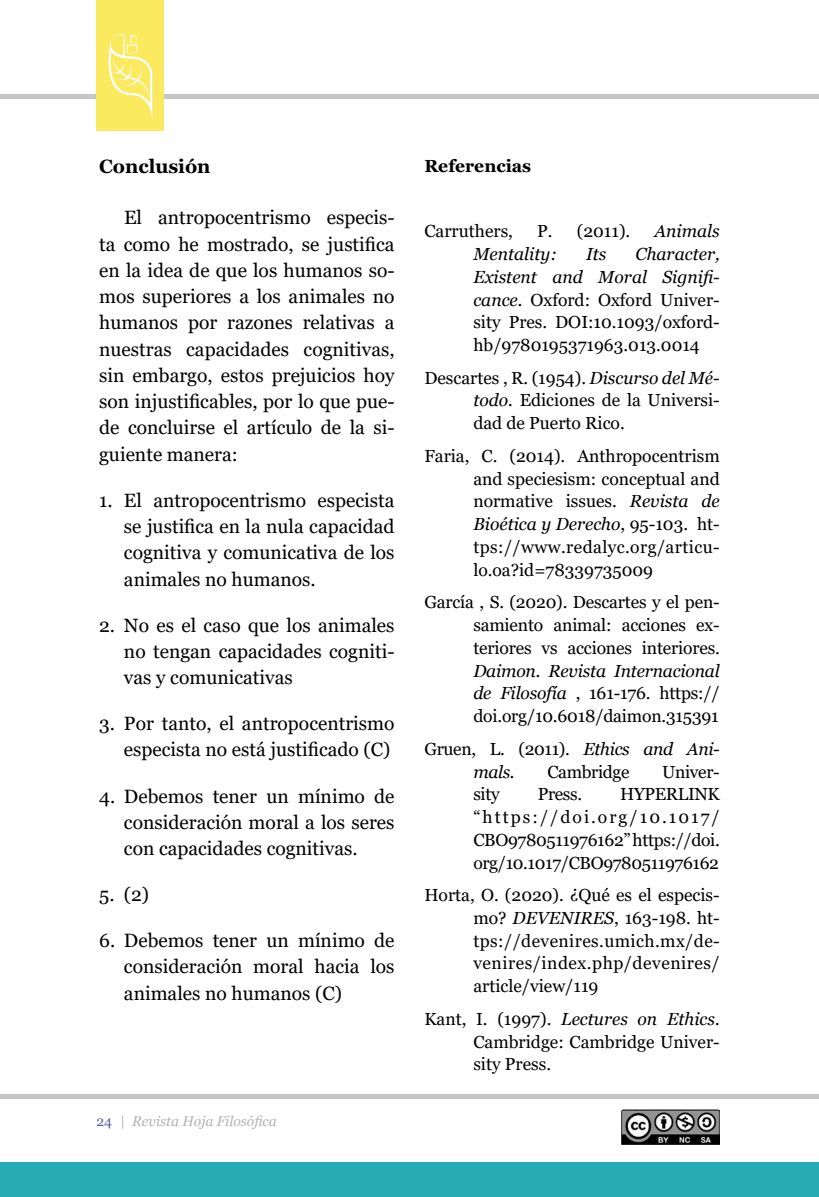
<style>
.page{position:relative;width:819px;height:1197px;background:#fff}
.page>*{position:absolute;margin:0;border:0;box-sizing:border-box;transform-origin:0 0}
.t1{font:19.25px/26.2px "Georgia";color:#000;text-align:justify}
.t2{font:700 19.25px "Georgia";color:#000}
.t3{font:17.5px/22.8px "Georgia";color:#000;text-align:justify}
.t4{font:italic 17.5px/22.8px "Georgia";color:#000}
.t5{font:700 17.5px "Georgia";color:#000}
.t6{font:17.5px "Georgia";letter-spacing:-.02em;color:#000}
.t7{font:italic 14px "Georgia";color:#b3b2b2}
.s1{font-style:normal;color:#5560a9}
.s2{font-style:normal}
.s3{font-style:italic}
</style>
<div class="page">
<img style="left:621px;top:1110px;width:99px;height:34px">
<div style="left:0;top:94px;width:819px;height:5px;background:#c6c6c6"></div>
<hr style="left:0;top:1094px;width:819px;height:4px;background:#c6c6c6">
<div style="left:97px;top:0;width:67px;height:131px;background:#fbe960"></div>
<svg style="left:108px;top:34px;width:44px;height:83px"></svg>
<div style="left:0;top:1163px;width:819px;height:34px;background:#27acb6"></div>
<p class="t2" style="left:99px;top:154px;width:113px">Conclusión</p>
<p class="t1" style="left:99px;top:205px;width:297px;text-indent:25px">El antropocentrismo especis&shy;ta como he mostrado, se justifica en la idea de que los humanos so&shy;mos superiores a los animales no humanos por razones relativas a nuestras capacidades cognitivas, sin embargo, estos prejuicios hoy son injustificables, por lo que pue&shy;de concluirse el artículo de la si&shy;guiente manera:</p>
<p class="t1" style="left:124px;top:487px;width:272px;text-indent:-25px">1. El antropocentrismo especista se justifica en la nula capacidad cognitiva y comunicativa de los animales no humanos.</p>
<p class="t1" style="left:124px;top:612px;width:272px;text-indent:-25px">2. No es el caso que los animales no tengan capacidades cogniti&shy;vas y comunicativas</p>
<p class="t1" style="left:99px;top:711px;width:297px;text-align:right">3. Por tanto, el antropocentrismo especista no está justificado (C)</p>
<p class="t1" style="left:124px;top:783px;width:272px;text-indent:-25px">4. Debemos tener un mínimo de consideración moral a los seres con capacidades cognitivas.</p>
<p class="t1" style="left:99px;top:882px;width:51px">5. (2)</p>
<p class="t1" style="left:124px;top:928px;width:272px;text-indent:-25px">6. Debemos tener un mínimo de consideración moral hacia los animales no humanos (C)</p>
<p class="t7" style="left:96px;top:1113px;width:182px"><span class="s1">24</span> <span class="s2">|</span> Revista Hoja Filosófica</p>
<p class="t5" style="left:424px;top:155px;width:108px">Referencias</p>
<p class="t3" style="left:424px;top:220px;width:90px">Carruthers,</p>
<p class="t3" style="left:537px;top:220px;width:95px">P. (2011).</p>
<p class="t4" style="left:655px;top:220px;width:67px">Animals</p>
<p class="t4" style="left:473px;top:243px;width:85px">Mentality:</p>
<p class="t4" style="left:586px;top:243px;width:22px">Its</p>
<p class="t3" style="left:473px;top:243px;width:248px;text-indent:162px"><span class="s3">Character, Existent and Moral Signifi&shy;cance.</span> Oxford: Oxford Univer&shy;sity Pres. DOI:10.1093/oxford&shy;hb/9780195371963.013.0014</p>
<p class="t3" style="left:473px;top:367px;width:248px;text-indent:-49px">Descartes , R. (1954). <span class="s3">Discurso del Mé&shy;todo.</span> Ediciones de la Universi&shy;dad de Puerto Rico.</p>
<p class="t3" style="left:473px;top:445px;width:248px;text-indent:-49px">Faria, C. (2014). Anthropocentrism and speciesism: conceptual and normative issues. <span class="s3">Revista de Bioética y Derecho</span>, 95-103. ht&shy;tps://www.redalyc.org/articu&shy;lo.oa?id=78339735009</p>
<p class="t3" style="left:473px;top:591px;width:248px;text-indent:-49px">García , S. (2020). Descartes y el pen&shy;samiento animal: acciones ex&shy;teriores vs acciones interiores.</p>
<p class="t3" style="left:473px;top:660px;width:248px"><span class="s3">Daimon. Revista Internacional de Filosofía</span> , 161-176. https:// doi.org/10.6018/daimon.315391</p>
<p class="t4" style="left:473px;top:737px;width:248px;text-indent:-49px"><span class="s2">Gruen, L. (2011).</span> Ethics and Ani&shy;mals.</p>
<p class="t6" style="left:547px;top:761px;width:84px">Cambridge</p>
<p class="t3" style="left:662px;top:760px;width:59px">Univer-</p>
<p class="t3" style="left:473px;top:783px;width:28px">sity</p>
<p class="t3" style="left:538px;top:783px;width:46px">Press.</p>
<p class="t3" style="left:473px;top:783px;width:248px;text-indent:147px">HYPERLINK “https://doi.org/10.1017/ CBO9780511976162” https://doi. org/10.1017/CBO9780511976162</p>
<p class="t3" style="left:473px;top:884px;width:248px;text-indent:-49px">Horta, O. (2020). ¿Qué es el especis&shy;mo? <span class="s3">DEVENIRES</span>, 163-198. ht&shy;tps://devenires.umich.mx/de&shy;venires/index.php/devenires/ article/view/119</p>
<p class="t3" style="left:473px;top:1008px;width:248px;text-indent:-49px">Kant, I. (1997). <span class="s3">Lectures on Ethics.<br></span>Cambridge: Cambridge Univer&shy;sity Press.</p>
</div>
